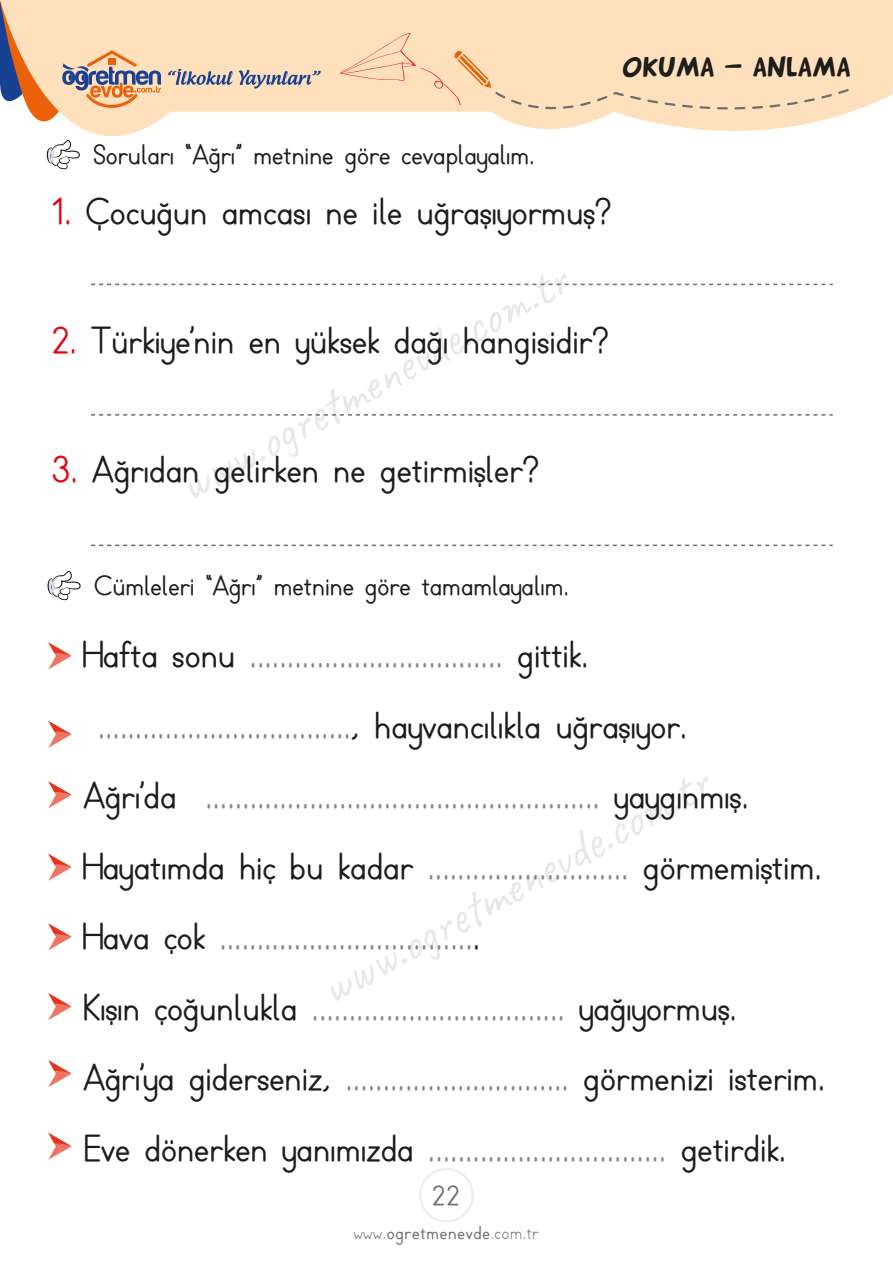
<style>
.page{position:relative;width:893px;height:1263px;background:#fff}
.page>*{position:absolute;margin:0;border:0;box-sizing:border-box;transform-origin:0 0}
.t1{font:700 36px "TTKB Dik Temel Abece";color:#878787}
.t2{font:700 36px "TTKB Dik Temel Abece";color:#1d1d1b}
.t3{font:27.75px "My E Arnold 2.1";color:#1d1d1b}
.t4{font:700 27px "TTKB Dik Temel Abece";color:#1d1d1b}
.t5{font:700 26.7px "TTKB Dik Temel Abece";color:#706f6f}
.t6{font:700 18px "TTKB Dik Temel Abece";letter-spacing:.04em;color:#706f6f}
.s1{color:#e30613}
.s2{color:#1d1d1b}
.s3{color:#878787}
.s4{font-weight:400}
</style>
<div class="page">
<svg style="left:330px;top:777px;width:378px;height:224px"></svg>
<svg style="left:62px;top:0;width:831px;height:170px;fill:#fee0bc"></svg>
<svg style="left:168px;top:69px;width:153px;height:19px;background:#bdb3b0"></svg>
<svg style="left:340px;top:33px;width:512px;height:97px;background:#fce0bf"></svg>
<div style="left:419px;top:1168px;width:55px;height:54px;border:2px solid #ededed;border-radius:50%"></div>
<svg style="left:0;top:0;width:161px;height:169px"></svg>
<svg style="left:48px;top:571px;width:33px;height:29px"></svg>
<svg style="left:48px;top:642px;width:24px;height:27px"></svg>
<svg style="left:48px;top:721px;width:24px;height:27px"></svg>
<svg style="left:48px;top:781px;width:24px;height:27px"></svg>
<svg style="left:48px;top:854px;width:24px;height:27px"></svg>
<svg style="left:48px;top:923px;width:24px;height:27px"></svg>
<svg style="left:48px;top:993px;width:24px;height:27px"></svg>
<svg style="left:48px;top:1060px;width:24px;height:27px"></svg>
<svg style="left:48px;top:1133px;width:24px;height:27px"></svg>
<svg style="left:91px;top:274px;width:742px;height:224px"></svg>
<svg style="left:91px;top:545px;width:742px;height:1px"></svg>
<p class="t3" style="left:623px;top:49px;width:230px">OKUMA - ANLAMA</p>
<p class="t4" style="left:93px;top:138px;width:443px">Soruları “Ağrı” metnine göre cevaplayalım.</p>
<p class="t2" style="left:52px;top:190px;width:561px"><span class="s1">1.</span> Çocuğun amcası ne ile uğraşıyormuş?</p>
<p class="t2" style="left:52px;top:319px;width:558px"><span class="s1">2.</span> Türkiye’nin en yüksek dağı hangisidir?</p>
<p class="t2" style="left:52px;top:448px;width:489px"><span class="s1">3.</span> Ağrıdan gelirken ne getirmişler?</p>
<p class="t4" style="left:94px;top:569px;width:476px">Cümleleri “Ağrı” metnine göre tamamlayalım.</p>
<p class="t1" style="left:83px;top:632px;width:507px"><span class="s2">Hafta sonu</span> .................................. <span class="s2">gittik.</span></p>
<p class="t1" style="left:98px;top:703px;width:591px">..................................<span class="s2">, hayvancılıkla uğraşıyor.</span></p>
<p class="t1" style="left:83px;top:773px;width:667px"><span class="s2">Ağrı’da</span> ..................................................... <span class="s2">yaygınmış.</span></p>
<p class="t2" style="left:83px;top:844px;width:740px">Hayatımda hiç bu kadar <span class="s3">...........................</span> görmemiştim.</p>
<p class="t1" style="left:83px;top:914px;width:398px"><span class="s2">Hava çok</span> ..................................<span class="s2">.</span></p>
<p class="t1" style="left:83px;top:985px;width:655px"><span class="s2">Kışın çoğunlukla</span> .................................. <span class="s2">yağıyormuş.</span></p>
<p class="t2" style="left:83px;top:1055px;width:743px">Ağrı’ya giderseniz, <span class="s3">..............................</span> görmenizi isterim.</p>
<p class="t1" style="left:83px;top:1126px;width:704px"><span class="s2">Eve dönerken yanımızda</span> ................................ <span class="s2">getirdik.</span></p>
<p class="t5" style="left:432px;top:1179px;width:29px">22</p>
<p class="t6" style="left:354px;top:1221px;width:186px"><span class="s4">www.</span>ogretmenevde<span class="s4">.com.tr</span></p>
</div>
